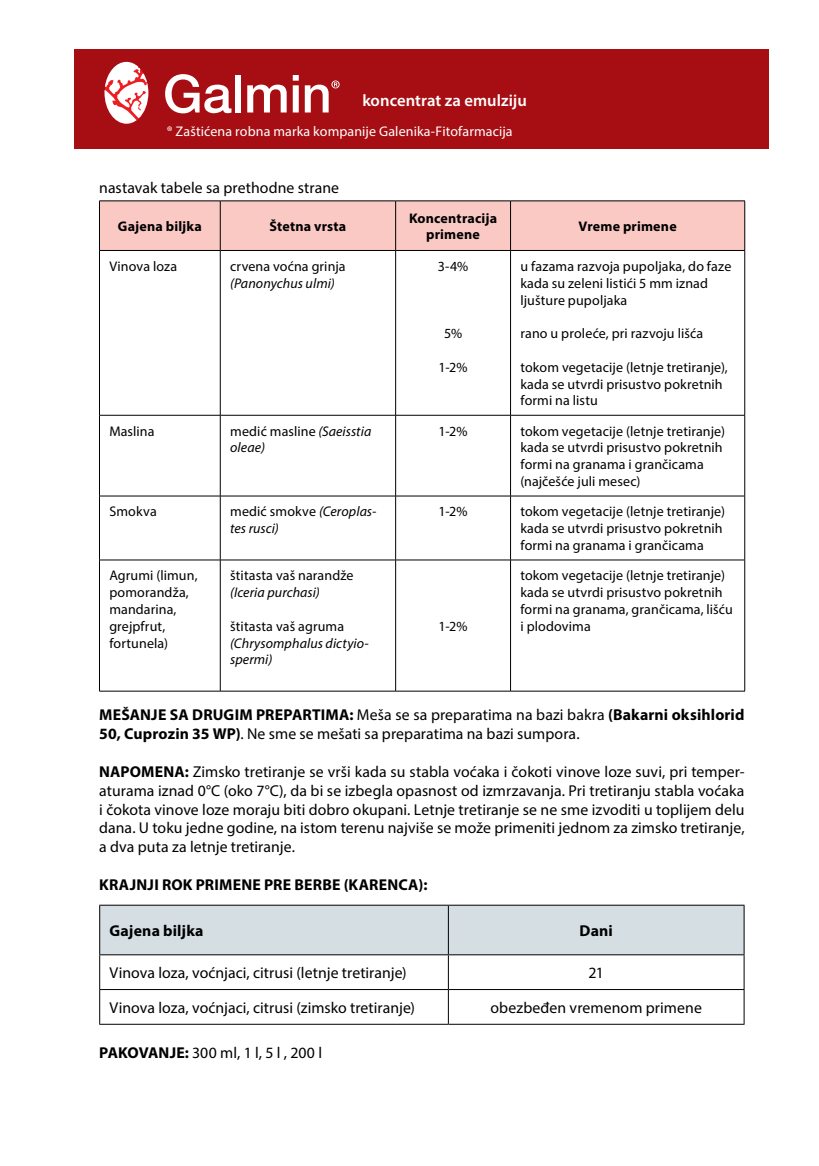
<style>
.page{position:relative;width:819px;height:1166px;background:#fff}
.page>*{position:absolute;margin:0;border:0;box-sizing:border-box;transform-origin:0 0}
.t1{font:500 52.5px "Helvetica Neue LT Pro";letter-spacing:-.005em;color:#fff}
.t2{font:600 16.62px "Myriad Pro";color:#fff}
.t3{font:15.75px/18.9px "Myriad Pro";letter-spacing:.005em;color:#000}
.t4{font:700 15.75px "Myriad Pro";letter-spacing:.015em;color:#000}
.t5{font:14px/16.8px "Myriad Pro";letter-spacing:.01em;color:#000}
.t6{font:italic 14px/16.8px "Myriad Pro";letter-spacing:.005em;color:#000}
.t7{font:700 14px/16.8px "Myriad Pro";letter-spacing:.015em;color:#000;text-align:center}
.t8{font:14px "Myriad Pro";letter-spacing:.005em;color:#fff}
.s1{font-style:normal}
.s2{font-weight:700}
</style>
<div class="page">
<div style="left:74px;top:50px;width:695px;height:99px;background:#a70e13"></div>
<svg style="left:104px;top:62px;width:44px;height:62px"></svg>
<div style="left:100px;top:202px;width:644px;height:48px;background:#fbc9c4"></div>
<svg style="left:100px;top:251px;width:644px;height:440px"></svg>
<hr style="left:99px;top:201px;width:121px;height:1px;background:#000">
<hr style="left:99px;top:201px;width:1px;height:49px;background:#000">
<hr style="left:220px;top:201px;width:175px;height:1px;background:#000">
<hr style="left:220px;top:201px;width:1px;height:49px;background:#000">
<hr style="left:395px;top:201px;width:115px;height:1px;background:#000">
<hr style="left:395px;top:201px;width:1px;height:49px;background:#000">
<hr style="left:510px;top:201px;width:235px;height:1px;background:#000">
<hr style="left:510px;top:201px;width:1px;height:49px;background:#000">
<hr style="left:744px;top:201px;width:1px;height:49px;background:#000">
<hr style="left:99px;top:250px;width:121px;height:1px;background:#000">
<hr style="left:99px;top:251px;width:1px;height:164px;background:#000">
<hr style="left:220px;top:250px;width:175px;height:1px;background:#000">
<hr style="left:220px;top:251px;width:1px;height:164px;background:#000">
<hr style="left:395px;top:250px;width:115px;height:1px;background:#000">
<hr style="left:395px;top:251px;width:1px;height:164px;background:#000">
<hr style="left:510px;top:250px;width:235px;height:1px;background:#000">
<hr style="left:510px;top:251px;width:1px;height:164px;background:#000">
<hr style="left:744px;top:251px;width:1px;height:164px;background:#000">
<hr style="left:99px;top:415px;width:121px;height:1px;background:#000">
<hr style="left:99px;top:415px;width:1px;height:81px;background:#000">
<hr style="left:220px;top:415px;width:175px;height:1px;background:#000">
<hr style="left:220px;top:415px;width:1px;height:81px;background:#000">
<hr style="left:395px;top:415px;width:115px;height:1px;background:#000">
<hr style="left:395px;top:415px;width:1px;height:81px;background:#000">
<hr style="left:510px;top:415px;width:235px;height:1px;background:#000">
<hr style="left:510px;top:415px;width:1px;height:81px;background:#000">
<hr style="left:744px;top:415px;width:1px;height:81px;background:#000">
<hr style="left:99px;top:496px;width:121px;height:1px;background:#000">
<hr style="left:99px;top:496px;width:1px;height:64px;background:#000">
<hr style="left:220px;top:496px;width:175px;height:1px;background:#000">
<hr style="left:220px;top:496px;width:1px;height:64px;background:#000">
<hr style="left:395px;top:496px;width:115px;height:1px;background:#000">
<hr style="left:395px;top:496px;width:1px;height:64px;background:#000">
<hr style="left:510px;top:496px;width:235px;height:1px;background:#000">
<hr style="left:510px;top:496px;width:1px;height:64px;background:#000">
<hr style="left:744px;top:496px;width:1px;height:64px;background:#000">
<hr style="left:99px;top:560px;width:121px;height:1px;background:#000">
<hr style="left:99px;top:560px;width:1px;height:131px;background:#000">
<hr style="left:220px;top:560px;width:175px;height:1px;background:#000">
<hr style="left:220px;top:560px;width:1px;height:131px;background:#000">
<hr style="left:395px;top:560px;width:115px;height:1px;background:#000">
<hr style="left:395px;top:560px;width:1px;height:131px;background:#000">
<hr style="left:510px;top:560px;width:235px;height:1px;background:#000">
<hr style="left:510px;top:560px;width:1px;height:131px;background:#000">
<hr style="left:744px;top:560px;width:1px;height:131px;background:#000">
<hr style="left:99px;top:691px;width:121px;height:1px;background:#000">
<hr style="left:220px;top:691px;width:175px;height:1px;background:#000">
<hr style="left:395px;top:691px;width:115px;height:1px;background:#000">
<hr style="left:510px;top:691px;width:235px;height:1px;background:#000">
<div style="left:100px;top:906px;width:643px;height:48px;background:#d4dee3"></div>
<svg style="left:100px;top:955px;width:643px;height:69px"></svg>
<hr style="left:99px;top:905px;width:349px;height:1px;background:#000">
<hr style="left:99px;top:905px;width:1px;height:49px;background:#000">
<hr style="left:448px;top:905px;width:296px;height:1px;background:#000">
<hr style="left:448px;top:905px;width:1px;height:49px;background:#000">
<hr style="left:743px;top:905px;width:1px;height:49px;background:#000">
<hr style="left:99px;top:954px;width:349px;height:1px;background:#000">
<hr style="left:99px;top:955px;width:1px;height:34px;background:#000">
<hr style="left:448px;top:954px;width:296px;height:1px;background:#000">
<hr style="left:448px;top:955px;width:1px;height:34px;background:#000">
<hr style="left:743px;top:955px;width:1px;height:34px;background:#000">
<hr style="left:99px;top:989px;width:349px;height:1px;background:#000">
<hr style="left:99px;top:990px;width:1px;height:34px;background:#000">
<hr style="left:448px;top:989px;width:296px;height:1px;background:#000">
<hr style="left:448px;top:990px;width:1px;height:34px;background:#000">
<hr style="left:743px;top:990px;width:1px;height:34px;background:#000">
<hr style="left:99px;top:1024px;width:349px;height:1px;background:#000">
<hr style="left:448px;top:1024px;width:296px;height:1px;background:#000">
<svg style="left:331px;top:80px;width:8px;height:8px"></svg>
<h1 class="t1" style="left:163px;top:62px;width:170px">Galmin</h1>
<p class="t2" style="left:362px;top:89px;width:166px">koncentrat za emulziju</p>
<p class="t8" style="left:167px;top:123px;width:347px">® Zaštićena robna marka kompanije Galenika-Fitofarmacija</p>
<p class="t3" style="left:99px;top:178px;width:241px">nastavak tabele sa prethodne strane</p>
<p class="t7" style="left:118px;top:217px;width:85px">Gajena biljka</p>
<p class="t7" style="left:269px;top:217px;width:78px">Štetna vrsta</p>
<p class="t7" style="left:409px;top:209px;width:90px">Koncentracija primene</p>
<p class="t7" style="left:578px;top:217px;width:100px">Vreme primene</p>
<p class="t5" style="left:109px;top:258px;width:69px">Vinova loza</p>
<p class="t5" style="left:230px;top:258px;width:117px">crvena voćna grinja</p>
<p class="t6" style="left:230px;top:274px;width:106px">(Panonychus ulmi)</p>
<p class="t5" style="left:520px;top:258px;width:212px">u fazama razvoja pupoljaka, do faze kada su zeleni listići 5 mm iznad ljušture pupoljaka</p>
<p class="t5" style="left:520px;top:325px;width:184px">rano u proleće, pri razvoju lišća</p>
<p class="t5" style="left:520px;top:358px;width:209px">tokom vegetacije (letnje tretiranje), kada se utvrdi prisustvo pokretnih formi na listu</p>
<p class="t5" style="left:438px;top:258px;width:32px">3-4%</p>
<p class="t5" style="left:444px;top:325px;width:20px">5%</p>
<p class="t5" style="left:438px;top:358px;width:30px">1-2%</p>
<p class="t5" style="left:109px;top:422px;width:47px">Maslina</p>
<p class="t6" style="left:230px;top:422px;width:143px"><span class="s1">medić masline</span> (Saeisstia oleae)</p>
<p class="t5" style="left:438px;top:422px;width:30px">1-2%</p>
<p class="t5" style="left:520px;top:422px;width:206px">tokom vegetacije (letnje tretiranje) kada se utvrdi prisustvo pokretnih formi na granama i grančicama (najčešće juli mesec)</p>
<p class="t5" style="left:109px;top:503px;width:49px">Smokva</p>
<p class="t6" style="left:230px;top:503px;width:148px"><span class="s1">medić smokve</span> (Ceroplas&shy;tes rusci)</p>
<p class="t5" style="left:438px;top:503px;width:30px">1-2%</p>
<p class="t5" style="left:520px;top:503px;width:206px">tokom vegetacije (letnje tretiranje) kada se utvrdi prisustvo pokretnih formi na granama i grančicama</p>
<p class="t5" style="left:109px;top:567px;width:90px">Agrumi (limun, pomorandža, mandarina, grejpfrut, fortunela)</p>
<p class="t5" style="left:230px;top:567px;width:125px">štitasta vaš narandže</p>
<p class="t5" style="left:520px;top:567px;width:214px">tokom vegetacije (letnje tretiranje) kada se utvrdi prisustvo pokretnih formi na granama, grančicama, lišću i plodovima</p>
<p class="t6" style="left:230px;top:584px;width:91px">(Iceria purchasi)</p>
<p class="t5" style="left:230px;top:617px;width:115px">štitasta vaš agruma</p>
<p class="t6" style="left:230px;top:634px;width:140px">(Chrysomphalus dictyio&shy;spermi)</p>
<p class="t5" style="left:438px;top:617px;width:30px">1-2%</p>
<p class="t3" style="left:99px;top:705px;width:646px"><span class="s2">MEŠANJE SA DRUGIM PREPARTIMA:</span> Meša se sa preparatima na bazi bakra <span class="s2">(Bakarni oksihlorid<br>50, Cuprozin 35 WP)</span>. Ne sme se mešati sa preparatima na bazi sumpora.</p>
<p class="t3" style="left:99px;top:762px;width:646px;text-align:justify"><span class="s2">NAPOMENA:</span> Zimsko tretiranje se vrši kada su stabla voćaka i čokoti vinove loze suvi, pri temper&shy;aturama iznad 0°C (oko 7°C), da bi se izbegla opasnost od izmrzavanja. Pri tretiranju stabla voćaka i čokota vinove loze moraju biti dobro okupani. Letnje tretiranje se ne sme izvoditi u toplijem delu dana. U toku jedne godine, na istom terenu najviše se može primeniti jednom za zimsko tretiranje, a dva puta za letnje tretiranje.</p>
<p class="t4" style="left:99px;top:874px;width:330px">KRAJNJI ROK PRIMENE PRE BERBE (KARENCA):</p>
<p class="t4" style="left:110px;top:920px;width:95px">Gajena biljka</p>
<p class="t4" style="left:579px;top:920px;width:35px">Dani</p>
<p class="t3" style="left:110px;top:963px;width:298px">Vinova loza, voćnjaci, citrusi (letnje tretiranje)</p>
<p class="t3" style="left:588px;top:963px;width:17px">21</p>
<p class="t3" style="left:110px;top:998px;width:307px">Vinova loza, voćnjaci, citrusi (zimsko tretiranje)</p>
<p class="t3" style="left:490px;top:998px;width:213px">obezbeđen vremenom primene</p>
<p class="t3" style="left:99px;top:1043px;width:224px"><span class="s2">PAKOVANJE:</span> 300 ml, 1 l, 5 l , 200 l</p>
</div>
